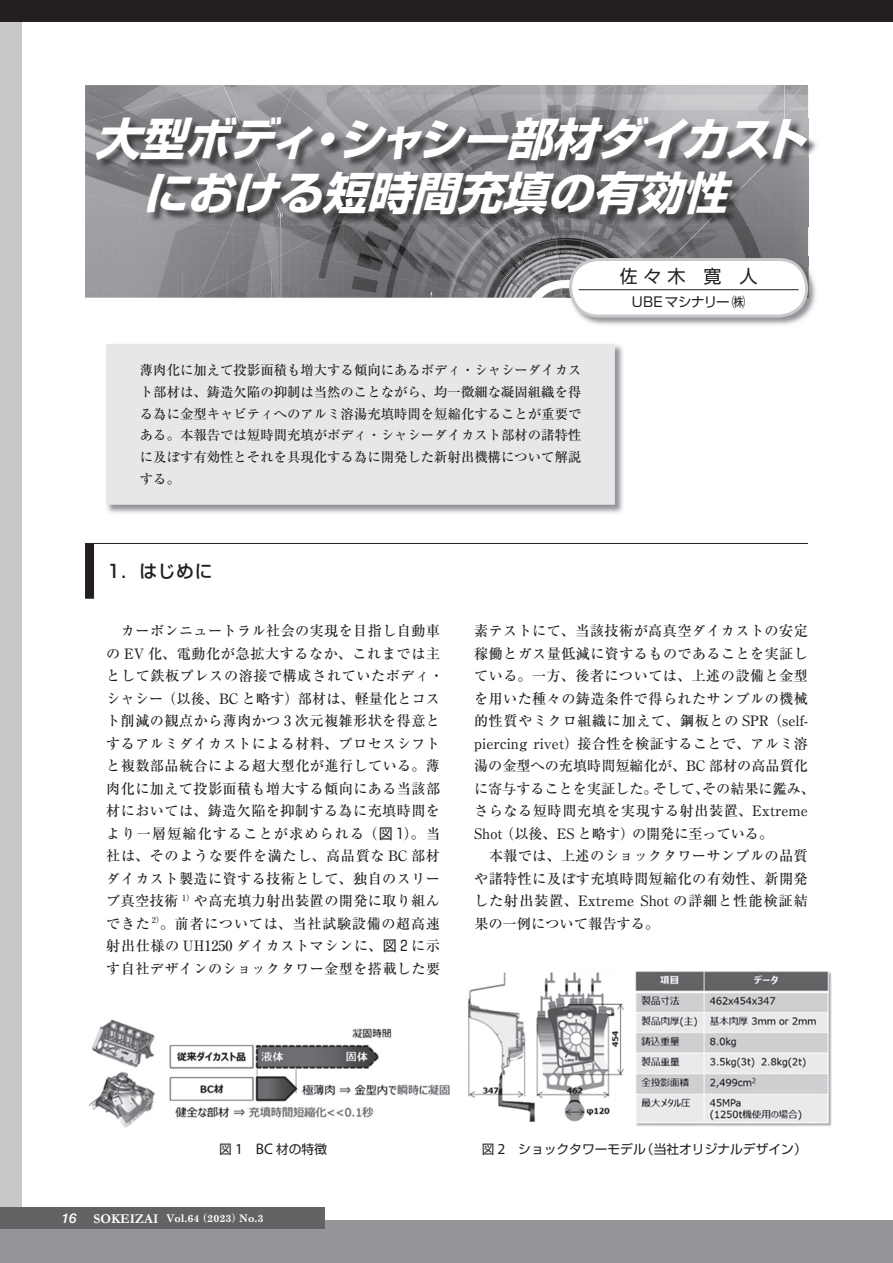
<style>
.page{position:relative;width:893px;height:1263px;background:#fff}
.page>*{position:absolute;margin:0;border:0;box-sizing:border-box;transform-origin:0 0}
.t1{font:italic 700 45px/54px "Shin Go Pro";color:#fff}
.t2{font:500 18px "Shin Go Pro";color:#231f20}
.t3{font:500 14.25px/22.5px "Ryumin Pro";letter-spacing:.03em;color:#231f20}
.t4{font:500 13.5px/21.8px "Ryumin Pro";color:#231f20;text-align:justify}
.t5{font:13.5px "Shin Go Pro";letter-spacing:-.015em;color:#231f20}
.t6{font:italic 500 13.5px "Helvetica Neue LT Std";color:#fff}
.t7{font:12.75px "Shin Go Pro";color:#231f20}
.t8{font:700 10.5px "Century Schoolbook";color:#fff}
.s1{font-family:"Shin Go Pro";font-weight:400}
.s2{font-family:"Myriad Pro";font-size:15.3px}
.s3{font-family:"Garamond";font-size:13.5px}
.s4{font-family:"Ryumin Pro";font-weight:900}
.s5{font-family:"Ryumin Pro";font-weight:800}
</style>
<div class="page">
<div style="left:0;top:0;width:21px;height:1263px;background:#c7c8ca"></div>
<div style="left:0;top:1220px;width:893px;height:43px;background:#939598"></div>
<div style="left:0;top:0;width:893px;height:21px;background:#231f20"></div>
<div style="left:0;top:1208px;width:85px;height:21px;background:#636366"></div>
<img style="left:85px;top:85px;width:723px;height:213px">
<div style="left:85px;top:1208px;width:240px;height:21px;background:#636366"></div>
<img style="left:570px;top:257px;width:246px;height:68px">
<img style="left:568px;top:257px;width:240px;height:41px">
<div style="left:571px;top:259px;width:236px;height:57px;background:#fff;border-radius:28px"></div>
<div style="left:569px;top:258px;width:239px;height:59px;border:3px solid #c7c8ca;border-radius:28px"></div>
<img style="left:97px;top:118px;width:720px;height:108px">
<img style="left:107px;top:345px;width:516px;height:168px">
<div style="left:106px;top:344px;width:509px;height:161px;background:#e6e7e9"></div>
<hr style="left:579px;top:289px;width:219px;height:1px;background:#231f20">
<hr style="left:85px;top:543px;width:723px;height:1px;background:#231f20">
<div style="left:85px;top:544px;width:9px;height:55px;background:#231f20"></div>
<img style="left:88px;top:1019px;width:362px;height:109px">
<img style="left:468px;top:971px;width:364px;height:156px">
<h1 class="t1" style="left:143px;top:107px;width:681px;text-indent:-48px">大型ボディ・シャシー部材ダイカストにおける短時間充填の有効性</h1>
<p class="t4" style="left:140px;top:358px;width:443px">薄肉化に加えて投影面積も増大する傾向にあるボディ・シャシーダイカスト部材は、鋳造欠陥の抑制は当然のことながら、均一微細な凝固組織を得る為に金型キャビティへのアルミ溶湯充填時間を短縮化することが重要である。本報告では短時間充填がボディ・シャシーダイカスト部材の諸特性に及ぼす有効性とそれを具現化する為に開発した新射出機構について解説する。</p>
<p class="t2" style="left:107px;top:556px;width:107px">1．はじめに</p>
<p class="t5" style="left:632px;top:291px;width:115px">UBEマシナリー㈱</p>
<p class="t3" style="left:106px;top:619px;width:339px;text-indent:15px">カーボンニュートラル社会の実現を目指し自動車の EV 化、電動化が急拡大するなか、これまでは主として鉄板プレスの溶接で構成されていたボディ・シャシー （以後、BC と略す）部材は、軽量化とコスト削減の観点から薄肉かつ 3 次元複雑形状を得意とするアルミダイカストによる材料、プロセスシフトと複数部品統合による超大型化が進行している。薄肉化に加えて投影面積も増大する傾向にある当該部材においては、鋳造欠陥を抑制する為に充填時間をより一層短縮化することが求められる （<span class="s1">図 1</span>）。当社は、そのような要件を満たし、高品質な BC 部材ダイカスト製造に資する技術として、独自のスリーブ真空技術 <sup>1）</sup>や高充填力射出装置の開発に取り組んできた <sup>2）</sup>。前者については、当社試験設備の超高速射出仕様の UH1250 ダイカストマシンに、<span class="s1">図 2</span> に示す自社デザインのショックタワー金型を搭載した要</p>
<p class="t3" style="left:474px;top:619px;width:342px">素テストにて、当該技術が高真空ダイカストの安定稼働とガス量低減に資するものであることを実証している。一方、後者については、上述の設備と金型を用いた種々の鋳造条件で得られたサンプルの機械的性質やミクロ組織に加えて、鋼板との SPR （self&shy;piercing rivet）接合性を検証することで、アルミ溶湯の金型への充填時間短縮化が、BC 部材の高品質化に寄与することを実証した。そして、その結果に鑑み、さらなる短時間充填を実現する射出装置、Extreme<br>Shot （以後、ES と略す）の開発に至っている。<br>　本報では、上述のショックタワーサンプルの品質や諸特性に及ぼす充填時間短縮化の有効性、新開発した射出装置、Extreme Shot の詳細と性能検証結果の一例について報告する。</p>
<p class="t7" style="left:219px;top:1139px;width:109px">図 <span class="s2">1 BC</span> 材の特徴</p>
<p class="t7" style="left:482px;top:1138px;width:327px">図 <span class="s2">2</span> ショックタワーモデル（当社オリジナルデザイン）</p>
<p class="t6" style="left:62px;top:1210px;width:17px">16</p>
<p class="t8" style="left:94px;top:1210px;width:171px"><span class="s3">SOKEIZAI</span> Vol.64<span class="s4">（</span>2023<span class="s5">）</span>No.3</p>
</div>
